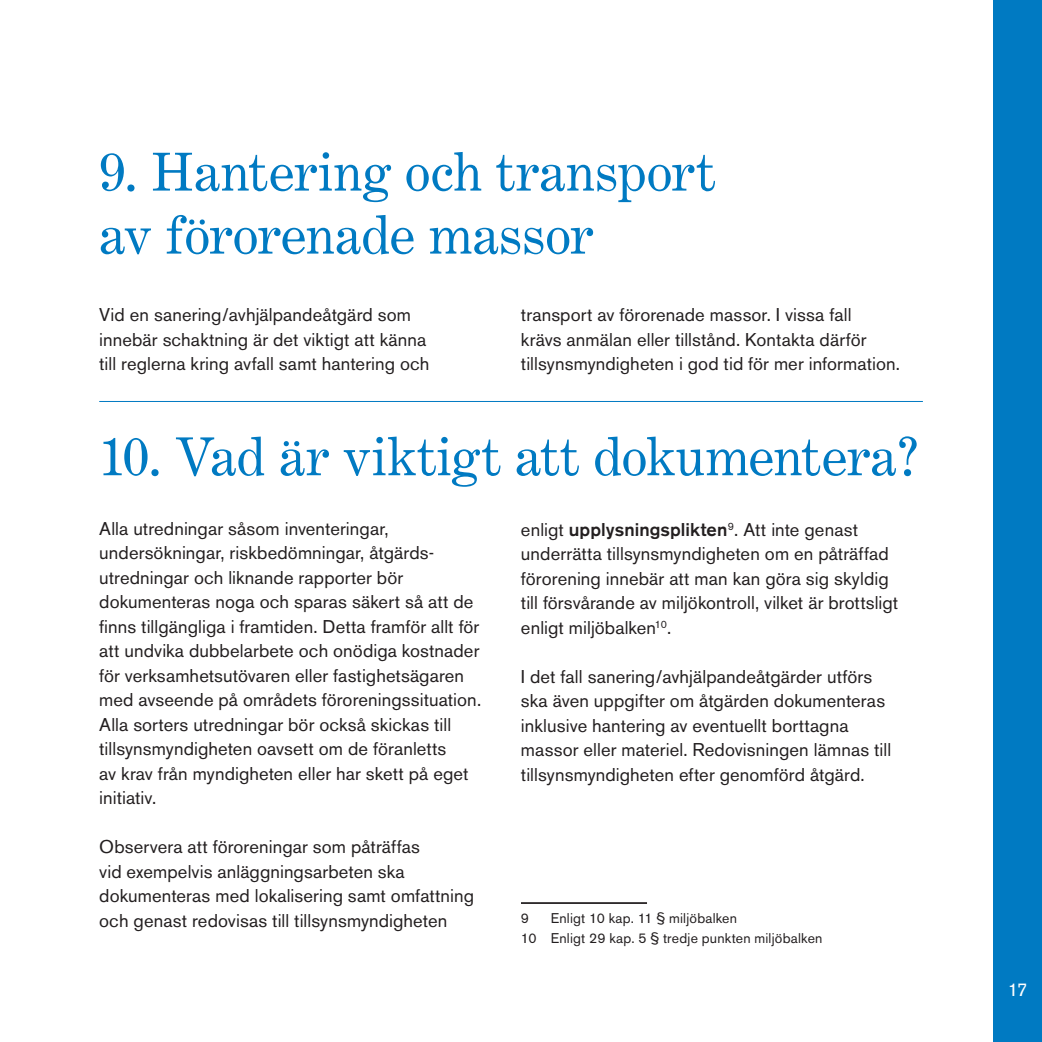
<style>
.page{position:relative;width:1042px;height:1042px;background:#fff}
.page>*{position:absolute;margin:0;border:0;box-sizing:border-box;transform-origin:0 0}
.Rubrik_1{font:52.5px/63px "Century Expanded";letter-spacing:-.005em;color:#007ac2}
.Brödtext{font:18.38px/24.5px "Akzidenz Grotesk BE";letter-spacing:.005em;color:#231f20}
.t1{font:18.38px "Akzidenz Grotesk BE";color:#fff}
.Fotnot{font:14px "Akzidenz Grotesk BE";letter-spacing:.015em;color:#231f20}
.s1{font-weight:500}
</style>
<div class="page">
<div style="left:993px;top:0;width:49px;height:1042px;background:#007ac2"></div>
<hr style="left:99px;top:401px;width:824px;height:1px;background:#007ac2">
<hr style="left:521px;top:902px;width:126px;height:2px;background:#231f20">
<p class="Rubrik_1" style="left:99px;top:140px;width:619px">9. Hantering och transport av förorenade massor</p>
<p class="Brödtext" style="left:99px;top:303px;width:332px">Vid en sanering/avhjälpandeåtgärd som innebär schaktning är det viktigt att känna till reglerna kring avfall samt hantering och</p>
<p class="Brödtext" style="left:521px;top:303px;width:380px">transport av förorenade massor. I vissa fall<br>krävs anmälan eller tillstånd. Kontakta därför tillsynsmyndigheten i god tid för mer information.</p>
<p class="Rubrik_1" style="left:99px;top:425px;width:822px">10. Vad är viktigt att dokumentera?</p>
<p class="Brödtext" style="left:99px;top:516px;width:383px">Alla utredningar såsom inventeringar, undersökningar, riskbedömningar, åtgärds&shy;utredningar och liknande rapporter bör dokumenteras noga och sparas säkert så att de finns tillgängliga i framtiden. Detta framför allt för att undvika dubbelarbete och onödiga kostnader för verksamhetsutövaren eller fastighetsägaren med avseende på områdets föroreningssituation.<br>Alla sorters utredningar bör också skickas till tillsynsmyndigheten oavsett om de föranletts<br>av krav från myndigheten eller har skett på eget initiativ.</p>
<p class="Brödtext" style="left:99px;top:835px;width:376px">Observera att föroreningar som påträffas<br>vid exempelvis anläggningsarbeten ska dokumenteras med lokalisering samt omfattning och genast redovisas till tillsynsmyndigheten</p>
<p class="Brödtext" style="left:521px;top:517px;width:379px">enligt <span class="s1">upplysningsplikten</span><sup>9</sup>. Att inte genast underrätta tillsynsmyndigheten om en påträffad förorening innebär att man kan göra sig skyldig till försvårande av miljökontroll, vilket är brottsligt enligt miljöbalken<sup>10</sup>.</p>
<p class="Brödtext" style="left:521px;top:664px;width:372px">I det fall sanering/avhjälpandeåtgärder utförs ska även uppgifter om åtgärden dokumenteras inklusive hantering av eventuellt borttagna massor eller materiel. Redovisningen lämnas till tillsynsmyndigheten efter genomförd åtgärd.</p>
<p class="Fotnot" style="left:521px;top:909px;width:10px">9</p>
<p class="Fotnot" style="left:551px;top:909px;width:188px">Enligt 10 kap. 11 § miljöbalken</p>
<p class="Fotnot" style="left:521px;top:929px;width:303px">10 Enligt 29 kap. 5 § tredje punkten miljöbalken</p>
<p class="t1" style="left:1007px;top:979px;width:21px">17</p>
</div>
